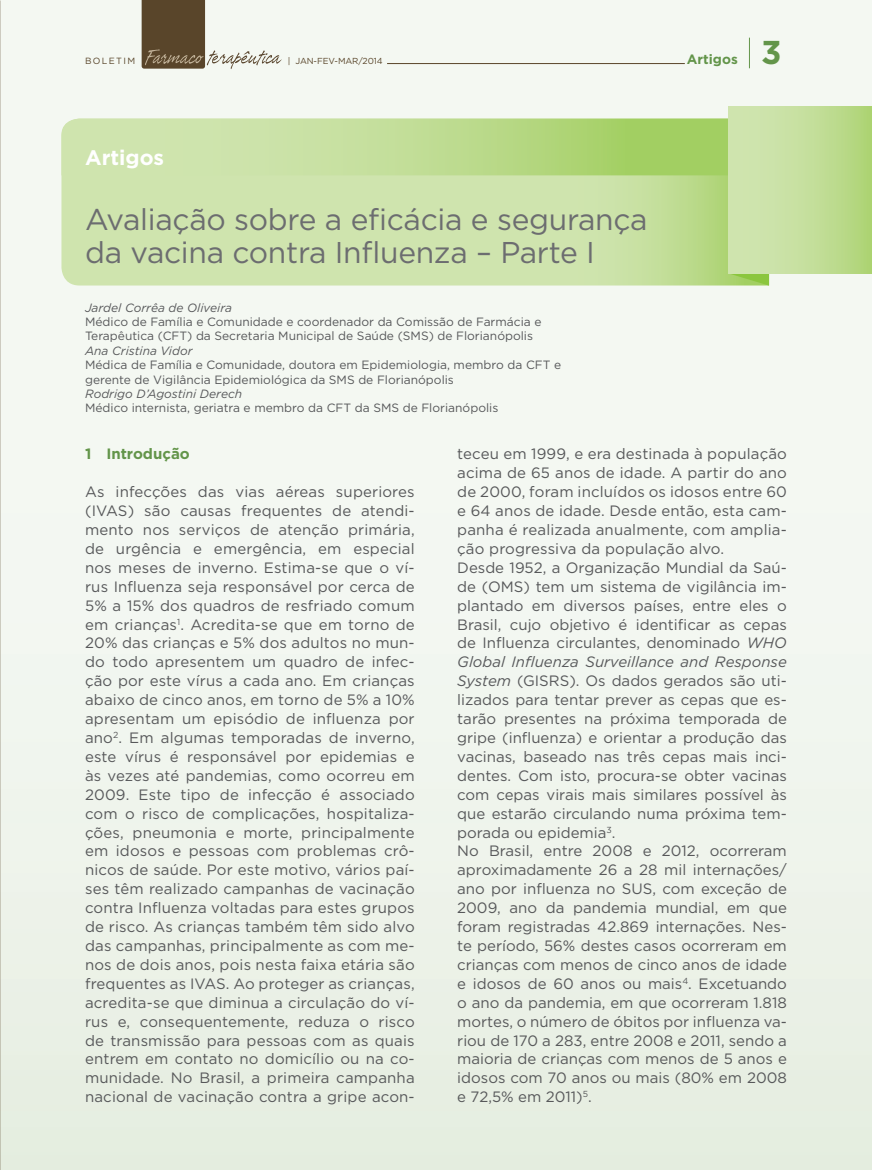
<style>
.page{position:relative;width:872px;height:1170px;background:#fff}
.page>*{position:absolute;margin:0;border:0;box-sizing:border-box;transform-origin:0 0}
.t1{font:700 33px "Gotham";color:#63954a}
.t2{font:30px/33px "Gotham";letter-spacing:-.01em;color:#6c6d70}
.t3{font:700 21px "Gotham";color:#fff}
.t4{font:15px/18.9px "Gotham";color:#57585a;text-align:justify}
.t5{font:700 15px "Gotham";color:#63954a}
.t6{font:700 13.5px "Gotham";color:#63954a}
.t7{font:12px/14.4px "Gotham";color:#57585a}
.t8{font:italic 12px "Gotham";color:#57585a}
.t9{font:9px "Gotham";letter-spacing:.15em;color:#59452a}
.t10{font:8.7px "Gotham";letter-spacing:-.01em;color:#59452a}
.s1{font-style:italic}
</style>
<div class="page">
<div style="left:0;top:0;width:872px;height:1169px;background:linear-gradient(to right,#f0f5ed,#f0f5ed)"></div>
<svg style="left:142px;top:0;width:140px;height:69px"></svg>
<hr style="left:749px;top:38px;width:1px;height:30px;background:#63954a">
<hr style="left:387px;top:63px;width:298px;height:1px;background:#59452a">
<svg style="left:61px;top:106px;width:708px;height:179px;background:#cbe2a8"></svg>
<div style="left:728px;top:106px;width:144px;height:167px;background:linear-gradient(to right,#d5e7b9,#b2d67d)"></div>
<p class="t9" style="left:85px;top:55px;width:52px">BOLETIM</p>
<p class="t10" style="left:288px;top:55px;width:96px">| JAN-FEV-MAR/2014</p>
<p class="t6" style="left:687px;top:50px;width:52px">Artigos</p>
<h1 class="t1" style="left:761px;top:30px;width:22px">3</h1>
<h3 class="t3" style="left:85px;top:143px;width:81px">Artigos</h3>
<h2 class="t2" style="left:85px;top:203px;width:564px">Avaliação sobre a eficácia e segurança da vacina contra Influenza – Parte I</h2>
<p class="t8" style="left:85px;top:299px;width:148px">Jardel Corrêa de Oliveira</p>
<p class="t7" style="left:85px;top:314px;width:458px">Médico de Família e Comunidade e coordenador da Comissão de Farmácia e<br>Terapêutica (CFT) da Secretaria Municipal de Saúde (SMS) de Florianópolis</p>
<p class="t8" style="left:85px;top:343px;width:109px">Ana Cristina Vidor</p>
<p class="t7" style="left:85px;top:357px;width:478px">Médica de Família e Comunidade, doutora em Epidemiologia, membro da CFT e gerente de Vigilância Epidemiológica da SMS de Florianópolis</p>
<p class="t8" style="left:85px;top:386px;width:159px">Rodrigo D’Agostini Derech</p>
<p class="t7" style="left:85px;top:400px;width:415px">Médico internista, geriatra e membro da CFT da SMS de Florianópolis</p>
<p class="t5" style="left:85px;top:444px;width:106px">1 Introdução</p>
<p class="t4" style="left:85px;top:482px;width:331px">As infecções das vias aéreas superiores (IVAS) são causas frequentes de atendi&shy;mento nos serviços de atenção primária, de urgência e emergência, em especial nos meses de inverno. Estima-se que o ví&shy;rus Influenza seja responsável por cerca de 5% a 15% dos quadros de resfriado comum em crianças<sup>1</sup>. Acredita-se que em torno de 20% das crianças e 5% dos adultos no mun&shy;do todo apresentem um quadro de infec&shy;ção por este vírus a cada ano. Em crianças abaixo de cinco anos, em torno de 5% a 10% apresentam um episódio de influenza por ano<sup>2</sup>. Em algumas temporadas de inverno, este vírus é responsável por epidemias e às vezes até pandemias, como ocorreu em 2009. Este tipo de infecção é associado com o risco de complicações, hospitaliza&shy;ções, pneumonia e morte, principalmente em idosos e pessoas com problemas crô&shy;nicos de saúde. Por este motivo, vários paí&shy;ses têm realizado campanhas de vacinação contra Influenza voltadas para estes grupos de risco. As crianças também têm sido alvo das campanhas, principalmente as com me&shy;nos de dois anos, pois nesta faixa etária são frequentes as IVAS. Ao proteger as crianças, acredita-se que diminua a circulação do ví&shy;rus e, consequentemente, reduza o risco de transmissão para pessoas com as quais entrem em contato no domicílio ou na co&shy;munidade. No Brasil, a primeira campanha nacional de vacinação contra a gripe acon-</p>
<p class="t4" style="left:457px;top:444px;width:331px;text-align:left">teceu em 1999, e era destinada à população acima de 65 anos de idade. A partir do ano de 2000, foram incluídos os idosos entre 60 e 64 anos de idade. Desde então, esta cam&shy;panha é realizada anualmente, com amplia&shy;ção progressiva da população alvo.<br>Desde 1952, a Organização Mundial da Saú&shy;de (OMS) tem um sistema de vigilância im&shy;plantado em diversos países, entre eles o Brasil, cujo objetivo é identificar as cepas de Influenza circulantes, denominado <span class="s1">WHO Global Influenza Surveillance and Response System</span> (GISRS). Os dados gerados são uti&shy;lizados para tentar prever as cepas que es&shy;tarão presentes na próxima temporada de gripe (influenza) e orientar a produção das vacinas, baseado nas três cepas mais inci&shy;dentes. Com isto, procura-se obter vacinas com cepas virais mais similares possível às que estarão circulando numa próxima tem&shy;porada ou epidemia<sup>3</sup>.<br>No Brasil, entre 2008 e 2012, ocorreram aproximadamente 26 a 28 mil internações/ ano por influenza no SUS, com exceção de 2009, ano da pandemia mundial, em que foram registradas 42.869 internações. Nes&shy;te período, 56% destes casos ocorreram em crianças com menos de cinco anos de idade e idosos de 60 anos ou mais<sup>4</sup>. Excetuando o ano da pandemia, em que ocorreram 1.818 mortes, o número de óbitos por influenza va&shy;riou de 170 a 283, entre 2008 e 2011, sendo a maioria de crianças com menos de 5 anos e idosos com 70 anos ou mais (80% em 2008 e 72,5% em 2011)<sup>5</sup>.</p>
</div>
